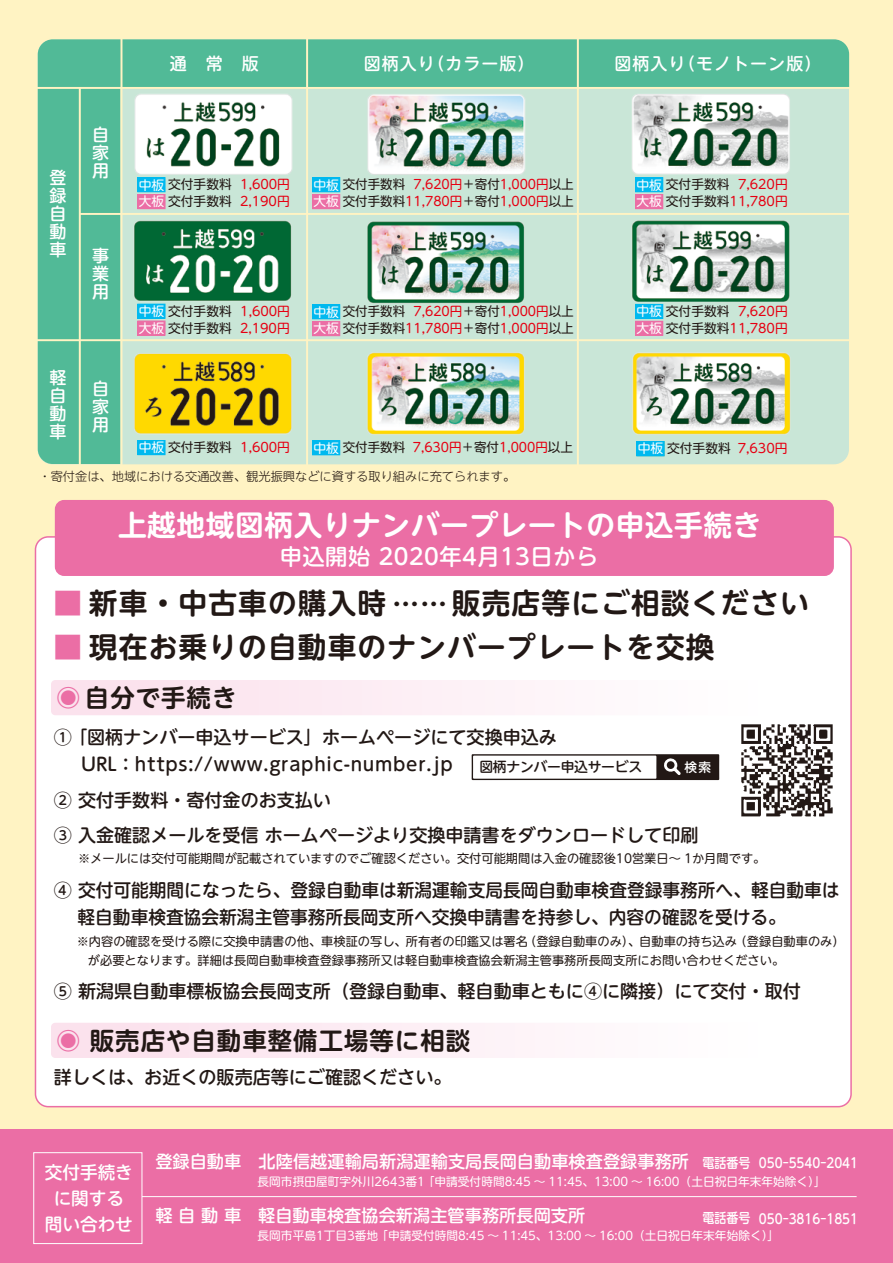
<style>
.page{position:relative;width:893px;height:1263px;background:#fff3c3}
.page>*{position:absolute;margin:0;border:0;box-sizing:border-box;transform-origin:0 0}
.t1{font:700 28.65px "UD Shin M Go Pr 6 De";letter-spacing:.04em;color:#221815}
.t2{font:700 28.65px "UD Shin M Go Pr 6 De";letter-spacing:.02em;color:#fff}
.t3{font:700 24.45px "UD Shin M Go Pr 6 De";letter-spacing:.04em;color:#221815}
.t4{font:500 22.35px "UD Shin M Go Pr 6";letter-spacing:.02em;color:#fff}
.t5{font:500 18px/27.5px "UD Shin M Go Pr 6";color:#221815}
.t6{font:500 17.55px/25.8px "UD Shin M Go Pr 6";color:#fff;text-align:center}
.t7{font:500 17.25px "UD Shin M Go Pr 6";color:#fff}
.t8{font:500 16.95px/18px "UD Shin M Go Pr 6";letter-spacing:.06em;color:#fff;text-align:justify}
.t9{font:500 13.8px "UD Shin M Go Pr 6";letter-spacing:-.02em;color:#221815}
.t10{font:500 13.5px "UD Shin M Go Pr 6";color:#fff;scale:.89 1}
.t11{font:12.75px/16.8px "UD Shin M Go Pr 6";color:#221815}
.t12{font:12.75px "UD Shin M Go Pr 6";color:#e60012}
.t13{font:500 12.6px "UD Shin M Go Pr 6";color:#fff}
.t14{font:12.15px/19.2px "UD Shin M Go Pr 6";color:#221815}
.t15{font:300 12.15px "UD Shin M Go Pr 6";color:#221815}
.t16{font:11.7px "UD Shin M Go Pr 6";color:#fff}
.s1{color:#fff}
.s2{color:#e60012}
.s3{color:#221815}
.s4{color:#eb6ea5}
.s5{font-size:26.55px}
</style>
<div class="page">
<svg style="left:38px;top:39px;width:811px;height:425px;background:#7bc9ad"></svg>
<div style="left:35px;top:537px;width:816px;height:570px;background:#fff;border-radius:13px"></div>
<div style="left:0;top:1130px;width:893px;height:133px;background:#eb6ea5"></div>
<div style="left:33px;top:1152px;width:109px;height:92px;border:1px solid #fff"></div>
<svg style="left:51px;top:680px;width:484px;height:35px"></svg>
<svg style="left:51px;top:1023px;width:484px;height:35px"></svg>
<hr style="left:142px;top:1196px;width:715px;height:1px;background:#fff">
<hr style="left:79px;top:88px;width:2px;height:380px;background:#fff3c3">
<hr style="left:120px;top:27px;width:2px;height:441px;background:#fff3c3">
<hr style="left:306px;top:27px;width:2px;height:441px;background:#fff3c3">
<hr style="left:577px;top:32px;width:2px;height:441px;background:#fff3c3">
<hr style="left:80px;top:213px;width:783px;height:2px;background:#fff3c3">
<hr style="left:21px;top:339px;width:842px;height:2px;background:#fff3c3">
<div style="left:313px;top:178px;width:27px;height:14px;background:#00b9ef"></div>
<div style="left:312px;top:177px;width:28px;height:15px;border:1px solid #00b9ef"></div>
<div style="left:313px;top:195px;width:27px;height:14px;background:#eb6ea5"></div>
<div style="left:312px;top:194px;width:28px;height:15px;border:1px solid #eb6ea5"></div>
<div style="left:313px;top:305px;width:27px;height:14px;background:#00b9ef"></div>
<div style="left:312px;top:304px;width:28px;height:15px;border:1px solid #00b9ef"></div>
<div style="left:313px;top:441px;width:27px;height:14px;background:#00b9ef"></div>
<div style="left:312px;top:440px;width:28px;height:15px;border:1px solid #00b9ef"></div>
<div style="left:313px;top:322px;width:27px;height:14px;background:#eb6ea5"></div>
<div style="left:312px;top:321px;width:28px;height:15px;border:1px solid #eb6ea5"></div>
<div style="left:137px;top:440px;width:29px;height:15px;border:1px solid #00b9ef"></div>
<div style="left:637px;top:442px;width:27px;height:14px;background:#00b9ef"></div>
<div style="left:636px;top:441px;width:29px;height:15px;border:1px solid #00b9ef"></div>
<div style="left:56px;top:501px;width:777px;height:74px;background:#eb6ea5;border-radius:9px"></div>
<div style="left:55px;top:500px;width:779px;height:76px;border:2px solid #eb6ea5;border-radius:9px"></div>
<svg style="left:472px;top:754px;width:247px;height:26px"></svg>
<div style="left:667px;top:761px;width:7px;height:8px;background:#221815;border-radius:50%"></div>
<img style="left:741px;top:724px;width:92px;height:93px">
<img style="left:547px;top:55px;width:285px;height:396px">
<img style="left:352px;top:89px;width:186px;height:373px">
<img style="left:122px;top:89px;width:184px;height:251px">
<img style="left:122px;top:347px;width:184px;height:106px">
<hr style="left:32px;top:87px;width:831px;height:2px;background:#fff3c3">
<p class="t8" style="left:50px;top:167px;width:18px">登録自動車</p>
<p class="t8" style="left:92px;top:124px;width:18px">自家用</p>
<p class="t8" style="left:92px;top:245px;width:18px">事業用</p>
<p class="t8" style="left:50px;top:367px;width:18px">軽自動車</p>
<p class="t8" style="left:92px;top:378px;width:18px">自家用</p>
<p class="t8" style="left:152px;top:53px;width:109px">　通　常　版</p>
<p class="t8" style="left:427px;top:53px;width:109px">（カラー版）</p>
<p class="t8" style="left:346px;top:53px;width:91px">　図柄入り</p>
<p class="t11" style="left:139px;top:175px;width:95px"><span class="s1">中板</span>交付手数料</p>
<p class="t11" style="left:139px;top:192px;width:95px"><span class="s1">大板</span>交付手数料</p>
<p class="t12" style="left:240px;top:174px;width:51px">1,600円</p>
<p class="t12" style="left:240px;top:191px;width:51px">2,190円</p>
<p class="t11" style="left:313px;top:175px;width:262px"><span class="s1">中板</span>交付手数料<br><span class="s1">大板</span>交付手数料<span class="s2">11,780円</span>＋寄付<span class="s2">1,000円</span>以上</p>
<p class="t12" style="left:414px;top:174px;width:162px">7,620円<span class="s3">＋寄付</span>1,000円<span class="s3">以上</span></p>
<p class="t11" style="left:139px;top:302px;width:95px"><span class="s1">中板</span>交付手数料</p>
<p class="t11" style="left:139px;top:319px;width:95px"><span class="s1">大板</span>交付手数料</p>
<p class="t12" style="left:240px;top:300px;width:51px">1,600円</p>
<p class="t12" style="left:240px;top:317px;width:51px">2,190円</p>
<p class="t11" style="left:313px;top:302px;width:93px"><span class="s1">中板</span>交付手数料</p>
<p class="t12" style="left:414px;top:301px;width:162px">7,620円<span class="s3">＋寄付</span>1,000円<span class="s3">以上</span></p>
<p class="t12" style="left:313px;top:318px;width:262px"><span class="s1">大板</span><span class="s3">交付手数料</span>11,780円<span class="s3">＋寄付</span>1,000円<span class="s3">以上</span></p>
<p class="t11" style="left:139px;top:438px;width:95px"><span class="s1">中板</span>交付手数料</p>
<p class="t12" style="left:240px;top:437px;width:51px">1,600円</p>
<p class="t11" style="left:313px;top:438px;width:93px"><span class="s1">中板</span>交付手数料</p>
<p class="t12" style="left:413px;top:437px;width:162px">7,630円<span class="s3">＋寄付</span>1,000円<span class="s3">以上</span></p>
<p class="t15" style="left:38px;top:467px;width:478px">・寄付金は、地域における交通改善、観光振興などに資する取り組みに充てられます。</p>
<p class="t8" style="left:678px;top:53px;width:145px">（モノトーン版(</p>
<p class="t8" style="left:596px;top:53px;width:91px">　図柄入り</p>
<p class="t11" style="left:636px;top:175px;width:153px"><span class="s1">中板</span>交付手数料<br><span class="s1">大板</span>交付手数料<span class="s2">11,780円</span></p>
<p class="t12" style="left:738px;top:174px;width:51px">7,620円</p>
<p class="t11" style="left:636px;top:302px;width:153px"><span class="s1">中板</span>交付手数料<br><span class="s1">大板</span>交付手数料<span class="s2">11,780円</span></p>
<p class="t12" style="left:738px;top:301px;width:51px">7,620円</p>
<p class="t11" style="left:638px;top:439px;width:95px"><span class="s1">中板</span>交付手数料</p>
<p class="t12" style="left:738px;top:438px;width:51px">7,630円</p>
<h1 class="t2" style="left:118px;top:501px;width:645px">上越地域図柄入りナンバープレートの申込手続き</h1>
<p class="t4" style="left:280px;top:538px;width:320px">申込開始 2020年4月13日から</p>
<h1 class="t1" style="left:53px;top:578px;width:757px"><span class="s4">■</span> 新車・中古車の購入時 <span class="s5">……</span> 販売店等にご相談ください</h1>
<h1 class="t1" style="left:53px;top:623px;width:663px"><span class="s4">■</span> 現在お乗りの自動車のナンバープレートを交換</h1>
<h2 class="t3" style="left:56px;top:677px;width:182px"><span class="s4">◉</span> 自分で手続き</h2>
<p class="t5" style="left:81px;top:722px;width:477px;text-indent:-27px">① 「図柄ナンバー申込サービス」ホームページにて交換申込み<br>URL：https://www.graphic-number.jp</p>
<p class="t5" style="left:54px;top:781px;width:646px;line-height:35.2px">② 交付手数料・寄付金のお支払い<br>③ 入金確認メールを受信ホームページより交換申請書をダウンロードして印刷</p>
<p class="t14" style="left:78px;top:848px;width:689px">※メールには交付可能期間が記載されていますのでご確認ください。交付可能期間は入金の確認後10営業日～ 1か月間です。</p>
<p class="t5" style="left:54px;top:875px;width:787px">④ 交付可能期間になったら、登録自動車は新潟運輸支局長岡自動車検査登録事務所へ、軽自動車は　軽自動車検査協会新潟主管事務所長岡支所へ交換申請書を持参し、内容の確認を受ける。</p>
<p class="t14" style="left:735px;top:931px;width:112px">（登録自動車のみ(</p>
<p class="t9" style="left:479px;top:755px;width:164px">図柄ナンバー申込サービス</p>
<p class="t13" style="left:685px;top:757px;width:28px">検索</p>
<p class="t14" style="left:524px;top:931px;width:214px">（登録自動車のみ）、自動車の持ち込み</p>
<p class="t14" style="left:88px;top:931px;width:698px;text-indent:-11px">※内容の確認を受ける際に交換申請書の他、車検証の写し、所有者の印鑑又は署名<br>が必要となります。詳細は長岡自動車検査登録事務所又は軽自動車検査協会新潟主管事務所長岡支所にお問い合わせください。</p>
<p class="t5" style="left:54px;top:976px;width:748px">⑤ 新潟県自動車標板協会長岡支所（登録自動車、軽自動車ともに④に隣接）にて交付・取付</p>
<h2 class="t3" style="left:56px;top:1019px;width:415px"><span class="s4">◉</span> 販売店や自動車整備工場等に相談</h2>
<p class="t5" style="left:54px;top:1062px;width:399px">詳しくは、お近くの販売店等にご確認ください。</p>
<p class="t6" style="left:45px;top:1158px;width:90px">交付手続きに関する問い合わせ</p>
<p class="t7" style="left:155px;top:1146px;width:535px">登録自動車　北陸信越運輸局新潟運輸支局長岡自動車検査登録事務所</p>
<p class="t16" style="left:258px;top:1172px;width:570px">長岡市摂田屋町字外川2643番「1 申請受付時間8:45 ～ 11:45、13:00 ～ 16:00（土日祝日年末年始除く「(</p>
<p class="t10" style="left:702px;top:1151px;width:56px">電話番号</p>
<p class="t10" style="left:759px;top:1152px;width:113px">050-5540-2041</p>
<p class="t7" style="left:155px;top:1201px;width:88px">軽自動車</p>
<p class="t7" style="left:258px;top:1201px;width:329px">軽自動車検査協会新潟主管事務所長岡支所</p>
<p class="t10" style="left:702px;top:1206px;width:56px">電話番号</p>
<p class="t10" style="left:759px;top:1207px;width:113px">050-3816-1851</p>
<p class="t16" style="left:376px;top:1226px;width:404px">「申請受付時間8:45 ～ 11:45、13:00 ～ 16:00（土日祝日年末年始除く「(</p>
<p class="t16" style="left:258px;top:1226px;width:122px">長岡市平島1丁目3番地</p>
</div>
